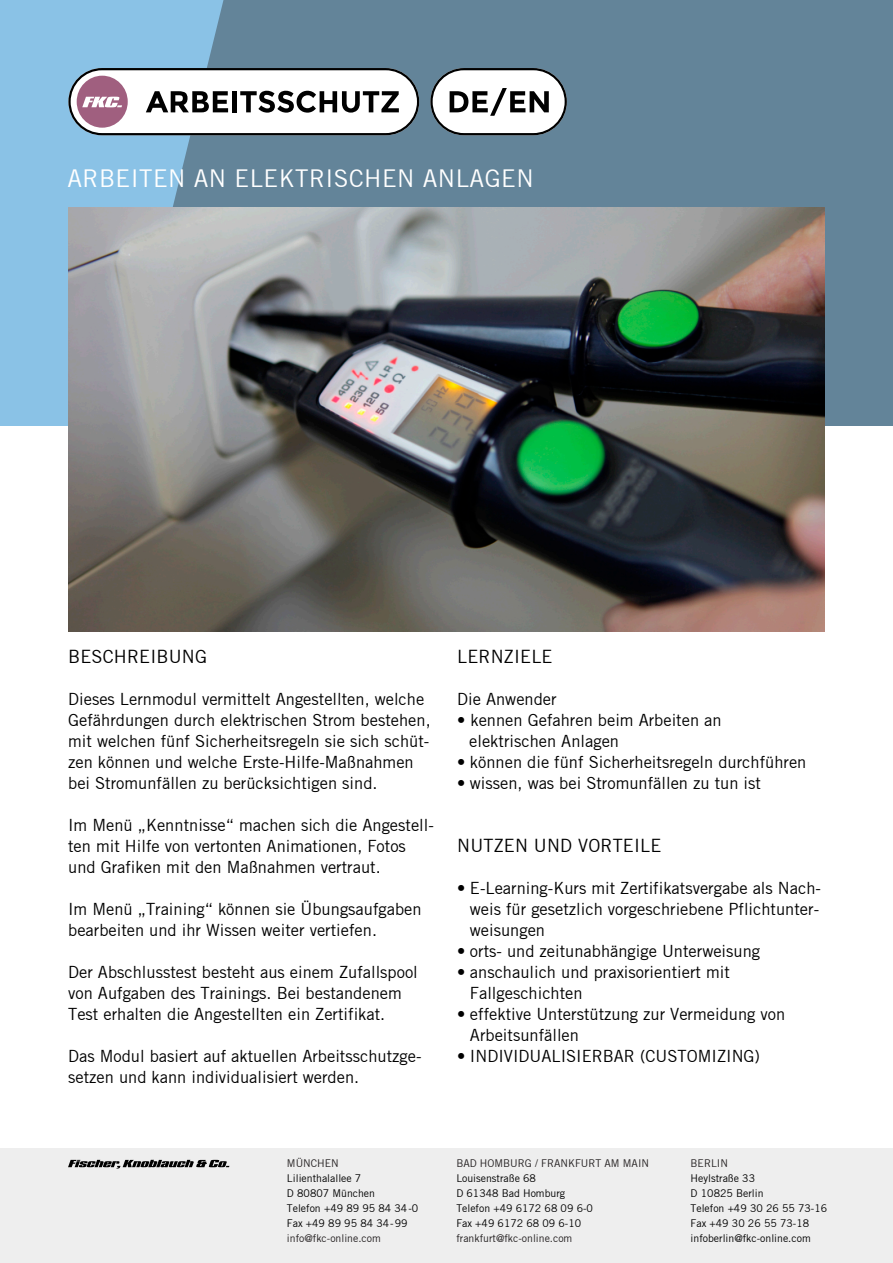
<style>
.page{position:relative;width:893px;height:1263px;background:#fff}
.page>*{position:absolute;margin:0;border:0;box-sizing:border-box;transform-origin:0 0}
.t1{font:24px "Trade Gothic";letter-spacing:.02em;color:#fff}
.t2{font:18px "Trade Gothic";letter-spacing:.01em;color:#000}
.t3{font:16.5px/21px "Trade Gothic";color:#000}
.t4{font:10.5px/15px "Trade Gothic";color:#000}
.t5{font:10.5px "Trade Gothic";color:#231f20}
</style>
<div class="page">
<div style="left:0;top:1148px;width:893px;height:115px;background:#eee"></div>
<svg style="left:68px;top:1160px;width:161px;height:8px"></svg>
<div style="left:0;top:0;width:893px;height:425px;background:#8ac2e6"></div>
<svg style="left:98px;top:0;width:795px;height:425px;background:#6689a0"></svg>
<img style="left:68px;top:207px;width:757px;height:424px">
<svg style="left:68px;top:68px;width:351px;height:67px;background:#c3c0c4"></svg>
<svg style="left:430px;top:68px;width:137px;height:67px;background:#bbbfc1"></svg>
<h1 class="t1" style="left:68px;top:164px;width:468px">ARBEITEN AN ELEKTRISCHEN ANLAGEN</h1>
<p class="t2" style="left:68px;top:646px;width:140px">BESCHREIBUNG</p>
<p class="t3" style="left:68px;top:688px;width:364px">Dieses Lernmodul vermittelt Angestellten, welche Gefährdungen durch elektrischen Strom bestehen, mit welchen fünf Sicherheitsregeln sie sich schüt&shy;zen können und welche Erste-Hilfe-Maßnahmen bei Stromunfällen zu berücksichtigen sind.</p>
<p class="t3" style="left:68px;top:814px;width:367px">Im Menü „Kenntnisse“ machen sich die Angestell&shy;ten mit Hilfe von vertonten Animationen, Fotos und Grafiken mit den Maßnahmen vertraut.</p>
<p class="t3" style="left:68px;top:898px;width:355px">Im Menü „Training“ können sie Übungsaufgaben bearbeiten und ihr Wissen weiter vertiefen.</p>
<p class="t3" style="left:68px;top:961px;width:351px">Der Abschlusstest besteht aus einem Zufallspool von Aufgaben des Trainings. Bei bestandenem<br>Test erhalten die Angestellten ein Zertifikat.</p>
<p class="t3" style="left:68px;top:1045px;width:355px">Das Modul basiert auf aktuellen Arbeitsschutzge&shy;setzen und kann individualisiert werden.</p>
<p class="t2" style="left:457px;top:646px;width:97px">LERNZIELE</p>
<p class="t3" style="left:457px;top:688px;width:101px">Die Anwender</p>
<p class="t3" style="left:469px;top:709px;width:254px;text-indent:-12px">• kennen Gefahren beim Arbeiten an elektrischen Anlagen</p>
<p class="t3" style="left:457px;top:751px;width:351px">• können die fünf Sicherheitsregeln durchführen</p>
<p class="t3" style="left:457px;top:772px;width:305px">• wissen, was bei Stromunfällen zu tun ist</p>
<p class="t2" style="left:457px;top:835px;width:206px">NUTZEN UND VORTEILE</p>
<p class="t3" style="left:470px;top:877px;width:353px;text-align:justify;text-indent:-13px">• E-Learning-Kurs mit Zertifikatsvergabe als Nach&shy;weis für gesetzlich vorgeschriebene Pflichtunter&shy;weisungen</p>
<p class="t3" style="left:457px;top:940px;width:304px">• orts- und zeitunabhängige Unterweisung</p>
<p class="t3" style="left:470px;top:961px;width:261px;text-indent:-13px">• anschaulich und praxisorientiert mit<br>Fallgeschichten</p>
<p class="t3" style="left:470px;top:1003px;width:317px;text-indent:-13px">• effektive Unterstützung zur Vermeidung von<br>Arbeitsunfällen</p>
<p class="t3" style="left:457px;top:1045px;width:304px">• INDIVIDUALISIERBAR (CUSTOMIZING)</p>
<p class="t5" style="left:287px;top:1157px;width:53px">MÜNCHEN</p>
<p class="t4" style="left:287px;top:1171px;width:133px">Lilienthalallee 7<br>D 80807 München<br>Telefon +49 89 95 84 34-0<br>Fax +49 89 95 84 34-99</p>
<p class="t5" style="left:287px;top:1232px;width:95px">info@fkc-online.com</p>
<p class="t5" style="left:456px;top:1157px;width:194px">BAD HOMBURG / FRANKFURT AM MAIN</p>
<p class="t4" style="left:456px;top:1171px;width:138px">Louisenstraße 68<br>D 61348 Bad Homburg<br>Telefon +49 6172 68 09 6-0<br>Fax +49 6172 68 09 6-10</p>
<p class="t5" style="left:456px;top:1232px;width:118px">frankfurt@fkc-online.com</p>
<p class="t5" style="left:691px;top:1157px;width:39px">BERLIN</p>
<p class="t4" style="left:691px;top:1171px;width:138px">Heylstraße 33<br>D 10825 Berlin<br>Telefon +49 30 26 55 73-16<br>Fax +49 30 26 55 73-18 infoberlin@fkc-online.com</p>
</div>
